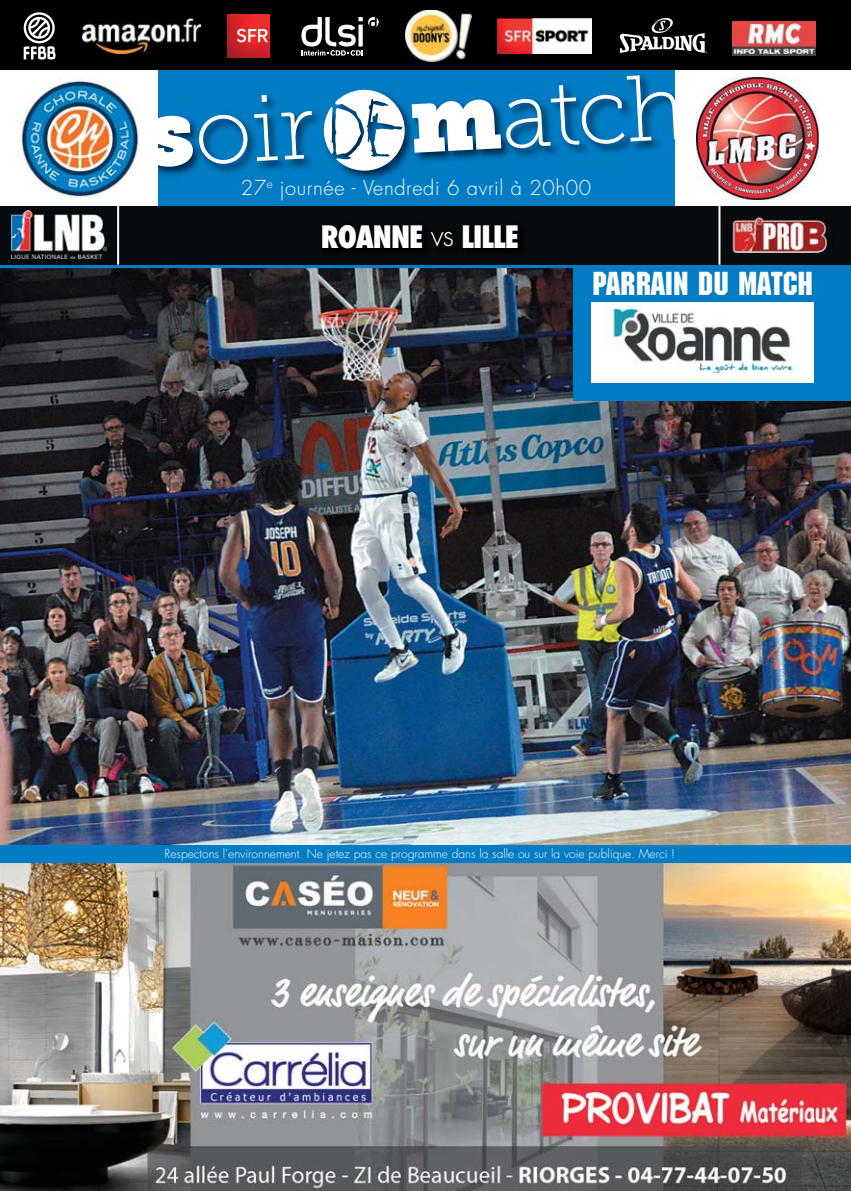
<style>
.page{position:relative;width:851px;height:1191px;background:#fff}
.page>*{position:absolute;margin:0;border:0;box-sizing:border-box;transform-origin:0 0}
.t1{font:32.4px "Machine";color:#fff}
.t2{font:800 condensed 30px "Futura";letter-spacing:-.03em;color:#fff}
.t3{font:300 20px "Futura";letter-spacing:.03em;color:#fff}
.t4{font:300 12px "Futura";color:#fff}
.s1{font-weight:300;font-stretch:normal}
</style>
<div class="page">
<div style="left:0;top:0;width:850px;height:70px;background:#000"></div>
<svg style="left:23px;top:12px;width:33px;height:47px"></svg>
<img style="left:732px;top:21px;width:83px;height:35px">
<svg style="left:301px;top:17px;width:77px;height:39px"></svg>
<svg style="left:227px;top:15px;width:43px;height:42px"></svg>
<svg style="left:237px;top:29px;width:31px;height:13px"></svg>
<img style="left:82px;top:18px;width:118px;height:35px">
<img style="left:405px;top:10px;width:66px;height:52px">
<img style="left:498px;top:19px;width:93px;height:34px">
<svg style="left:619px;top:18px;width:88px;height:35px"></svg>
<img style="left:0;top:268px;width:850px;height:577px">
<img style="left:0;top:863px;width:850px;height:328px">
<div style="left:0;top:845px;width:850px;height:18px;background:#007cc4"></div>
<div style="left:573px;top:264px;width:277px;height:136px;background:#007cc4"></div>
<div style="left:591px;top:303px;width:222px;height:80px;background:#fff"></div>
<img style="left:605px;top:306px;width:189px;height:67px">
<div style="left:0;top:71px;width:850px;height:136px;background:#007cc4"></div>
<img style="left:157px;top:73px;width:239px;height:108px">
<svg style="left:157px;top:114px;width:91px;height:53px"></svg>
<svg style="left:254px;top:95px;width:58px;height:66px"></svg>
<svg style="left:323px;top:75px;width:352px;height:96px"></svg>
<hr style="left:0;top:264px;width:850px;height:4px;background:#007cc4">
<div style="left:0;top:71px;width:157px;height:136px;background:#fff"></div>
<div style="left:675px;top:71px;width:175px;height:136px;background:#fff"></div>
<div style="left:0;top:207px;width:850px;height:58px;background:#060b0d"></div>
<img style="left:20px;top:78px;width:119px;height:122px">
<img style="left:696px;top:78px;width:122px;height:122px">
<hr style="left:117px;top:206px;width:2px;height:59px;background:#fff">
<hr style="left:718px;top:206px;width:2px;height:59px;background:#fff">
<img style="left:724px;top:217px;width:104px;height:35px">
<img style="left:12px;top:211px;width:94px;height:47px">
<h3 class="t3" style="left:241px;top:178px;width:352px">27 <sup>e</sup> journée - Vendredi 6 avril à 20h00</h3>
<h2 class="t2" style="left:321px;top:218px;width:199px">ROANNE <span class="s1">vs</span> LILLE</h2>
<h1 class="t1" style="left:592px;top:265px;width:222px">PARRAIN DU MATCH</h1>
<p class="t4" style="left:164px;top:848px;width:512px">Respectons l’environnement. Ne jetez pas ce programme dans la salle ou sur la voie publique. Merci !</p>
</div>
